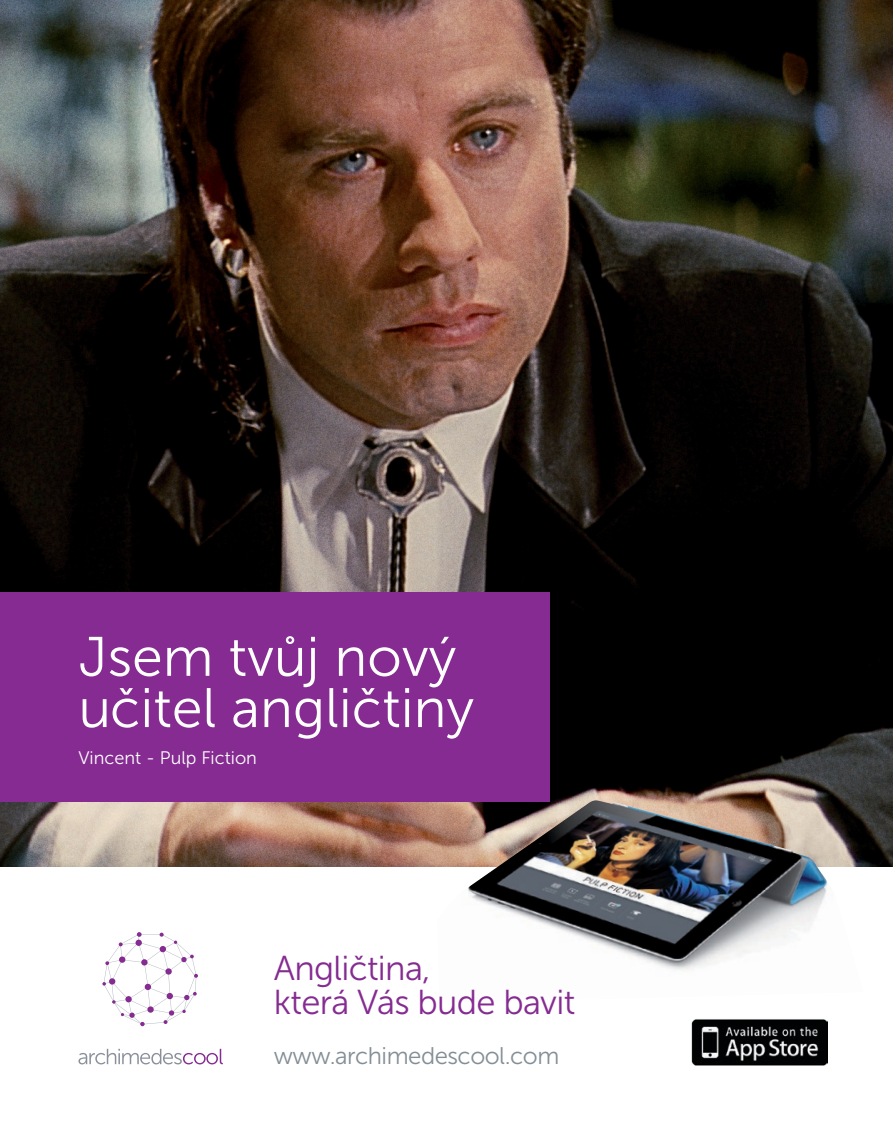
<style>
.page{position:relative;width:893px;height:1127px;background:#fff}
.page>*{position:absolute;margin:0;border:0;box-sizing:border-box;transform-origin:0 0}
.t1{font:55.5px/51.3px "Museo Sans 300";color:#fff}
.t2{font:34.5px/34.5px "Museo Sans 300";letter-spacing:-.02em;color:#852b91}
.t3{font:24px "Museo Sans 300";letter-spacing:-.02em;color:#838e95}
.t4{font:18.15px "Museo Sans 300";color:#fff}
</style>
<div class="page">
<img style="left:0;top:0;width:893px;height:866px">
<div style="left:0;top:592px;width:549px;height:210px;background:#852b91"></div>
<img style="left:437px;top:800px;width:427px;height:170px">
<svg style="left:102px;top:932px;width:96px;height:94px"></svg>
<svg style="left:78px;top:1049px;width:145px;height:15px"></svg>
<img style="left:692px;top:1019px;width:135px;height:46px">
<p class="t1" style="left:78px;top:631px;width:397px">Jsem tvůj nový učitel angličtiny</p>
<p class="t4" style="left:78px;top:748px;width:180px">Vincent - Pulp Fiction</p>
<p class="t2" style="left:274px;top:951px;width:303px">Angličtina,<br>která Vás bude bavit</p>
<p class="t3" style="left:274px;top:1042px;width:287px">www.archimedescool.com</p>
</div>
